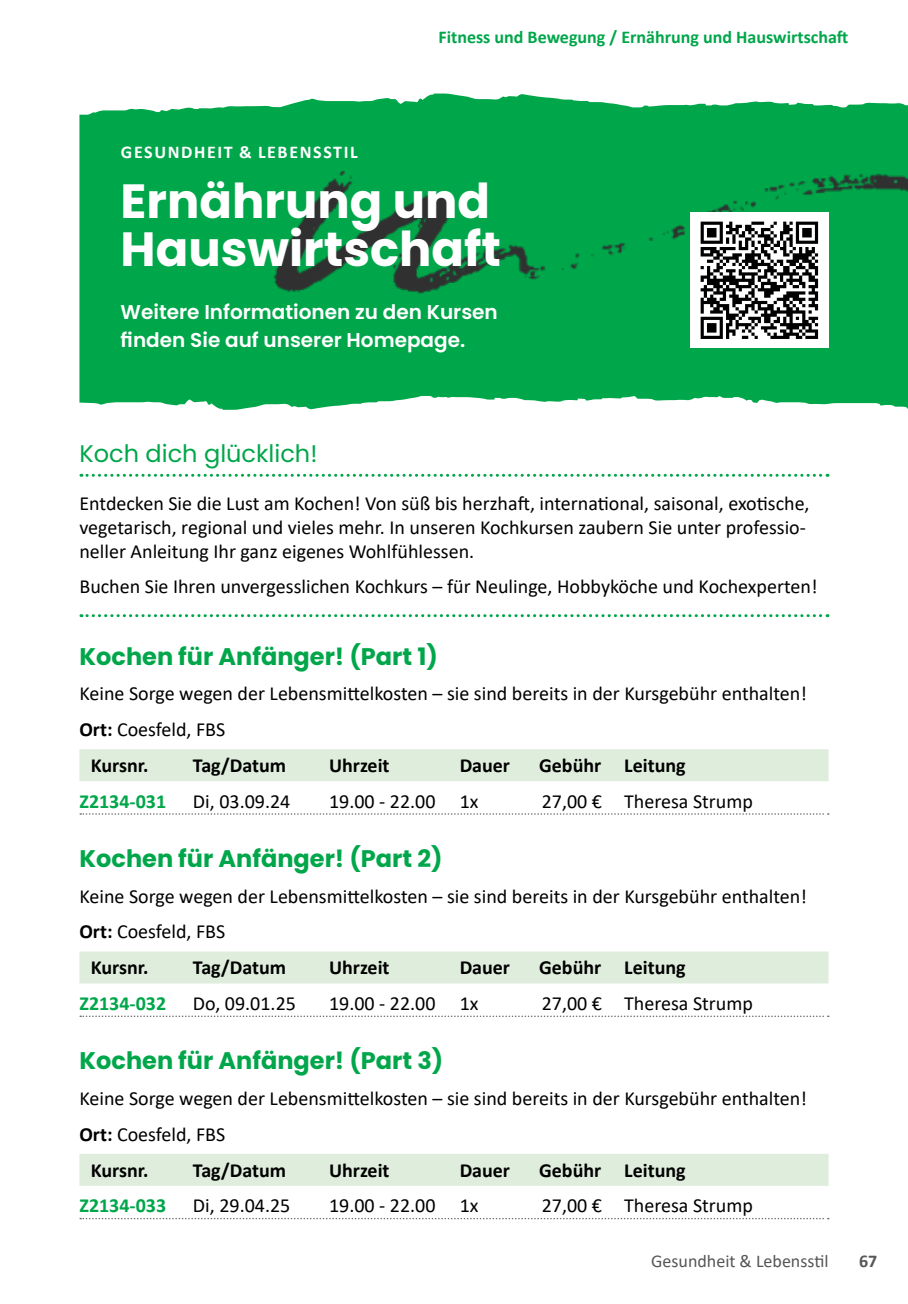
<style>
.page{position:relative;width:908px;height:1304px;background:#fff}
.page>*{position:absolute;margin:0;border:0;box-sizing:border-box;transform-origin:0 0}
.t1{font:700 48px/48px "Poppins";color:#fff}
.t2{font:700 24px "Poppins";color:#00a64a}
.t3{font:24px "Poppins";color:#00a64a}
.t4{font:20px/23.8px "Calibri";color:#000}
.t5{font:700 20px "Calibri";color:#000}
.t6{font:600 20px/28px "Poppins";color:#fff}
.t7{font:700 20px "Calibri";color:#00a64a}
.t8{font:700 18px "Calibri";color:#00a64a}
.t9{font:18px "Calibri";color:#565656}
.t10{font:700 18px "Calibri";letter-spacing:.09em;color:#fff}
.t11{font:700 18px "Calibri";color:#565656}
.s1{font-weight:700}
</style>
<div class="page">
<svg style="left:79px;top:93px;width:828px;height:317px;background:#1aaf5c"></svg>
<img style="left:261px;top:149px;width:646px;height:166px">
<div style="left:689px;top:213px;width:139px;height:135px;background:#fff"></div>
<svg style="left:700px;top:221px;width:119px;height:118px"></svg>
<svg style="left:700px;top:222px;width:117px;height:117px"></svg>
<svg style="left:81px;top:474px;width:746px;height:3px"></svg>
<div style="left:79px;top:749px;width:749px;height:32px;background:#dfeedc"></div>
<svg style="left:80px;top:813px;width:748px;height:2px"></svg>
<div style="left:79px;top:951px;width:749px;height:32px;background:#dfeedc"></div>
<svg style="left:80px;top:1016px;width:748px;height:1px"></svg>
<div style="left:79px;top:1154px;width:749px;height:32px;background:#dfeedc"></div>
<svg style="left:80px;top:1218px;width:748px;height:1px"></svg>
<svg style="left:81px;top:614px;width:746px;height:3px"></svg>
<p class="t8" style="left:438px;top:24px;width:411px">Fitness und Bewegung / Ernährung und Hauswirtschaft</p>
<p class="t10" style="left:121px;top:139px;width:238px">GESUNDHEIT &amp; LEBENSSTIL</p>
<h1 class="t1" style="left:120px;top:178px;width:382px">Ernährung und<br>Hauswirtschaft</h1>
<p class="t6" style="left:120px;top:298px;width:378px">Weitere Informationen zu den Kursen finden Sie auf unserer Homepage.</p>
<p class="t3" style="left:79px;top:440px;width:239px">Koch dich glücklich!</p>
<p class="t4" style="left:79px;top:491px;width:731px">Entdecken Sie die Lust am Kochen! Von süß bis herzhaft, international, saisonal, exotische, vegetarisch, regional und vieles mehr. In unseren Kochkursen zaubern Sie unter professio&shy;neller Anleitung Ihr ganz eigenes Wohlfühlessen.</p>
<p class="t4" style="left:79px;top:574px;width:739px">Buchen Sie Ihren unvergesslichen Kochkurs – für Neulinge, Hobbyköche und Kochexperten!</p>
<p class="t2" style="left:79px;top:642px;width:360px">Kochen für Anfänger! (Part 1)</p>
<p class="t4" style="left:79px;top:681px;width:728px">Keine Sorge wegen der Lebensmittelkosten – sie sind bereits in der Kursgebühr enthalten!</p>
<p class="t4" style="left:79px;top:717px;width:147px"><span class="s1">Ort:</span> Coesfeld, FBS</p>
<p class="t5" style="left:91px;top:751px;width:59px">Kursnr.</p>
<p class="t5" style="left:193px;top:751px;width:95px">Tag/Datum</p>
<p class="t5" style="left:329px;top:751px;width:62px">Uhrzeit</p>
<p class="t5" style="left:459px;top:751px;width:52px">Dauer</p>
<p class="t5" style="left:539px;top:751px;width:148px">Gebühr Leitung</p>
<p class="t7" style="left:79px;top:787px;width:88px">Z2134-031</p>
<p class="t4" style="left:193px;top:789px;width:99px">Di, 03.09.24</p>
<p class="t4" style="left:329px;top:789px;width:151px">19.00 - 22.00 1x</p>
<p class="t4" style="left:541px;top:789px;width:213px">27,00 € Theresa Strump</p>
<p class="t2" style="left:79px;top:845px;width:364px">Kochen für Anfänger! (Part 2)</p>
<p class="t4" style="left:79px;top:884px;width:728px">Keine Sorge wegen der Lebensmittelkosten – sie sind bereits in der Kursgebühr enthalten!</p>
<p class="t4" style="left:79px;top:919px;width:147px"><span class="s1">Ort:</span> Coesfeld, FBS</p>
<p class="t5" style="left:91px;top:953px;width:59px">Kursnr.</p>
<p class="t5" style="left:193px;top:953px;width:95px">Tag/Datum</p>
<p class="t5" style="left:329px;top:953px;width:62px">Uhrzeit</p>
<p class="t5" style="left:459px;top:953px;width:52px">Dauer</p>
<p class="t5" style="left:539px;top:953px;width:148px">Gebühr Leitung</p>
<p class="t7" style="left:79px;top:989px;width:88px">Z2134-032</p>
<p class="t4" style="left:193px;top:991px;width:104px">Do, 09.01.25</p>
<p class="t4" style="left:329px;top:991px;width:151px">19.00 - 22.00 1x</p>
<p class="t4" style="left:541px;top:991px;width:213px">27,00 € Theresa Strump</p>
<p class="t2" style="left:79px;top:1047px;width:365px">Kochen für Anfänger! (Part 3)</p>
<p class="t4" style="left:79px;top:1086px;width:728px">Keine Sorge wegen der Lebensmittelkosten – sie sind bereits in der Kursgebühr enthalten!</p>
<p class="t4" style="left:79px;top:1122px;width:147px"><span class="s1">Ort:</span> Coesfeld, FBS</p>
<p class="t5" style="left:91px;top:1156px;width:59px">Kursnr.</p>
<p class="t5" style="left:193px;top:1156px;width:95px">Tag/Datum</p>
<p class="t5" style="left:329px;top:1156px;width:62px">Uhrzeit</p>
<p class="t5" style="left:459px;top:1156px;width:52px">Dauer</p>
<p class="t5" style="left:539px;top:1156px;width:148px">Gebühr Leitung</p>
<p class="t7" style="left:79px;top:1191px;width:88px">Z2134-033</p>
<p class="t4" style="left:193px;top:1193px;width:99px">Di, 29.04.25</p>
<p class="t4" style="left:329px;top:1193px;width:151px">19.00 - 22.00 1x</p>
<p class="t4" style="left:541px;top:1193px;width:213px">27,00 € Theresa Strump</p>
<p class="t9" style="left:651px;top:1249px;width:179px">Gesundheit &amp; Lebensstil</p>
<p class="t11" style="left:858px;top:1249px;width:20px">67</p>
</div>
